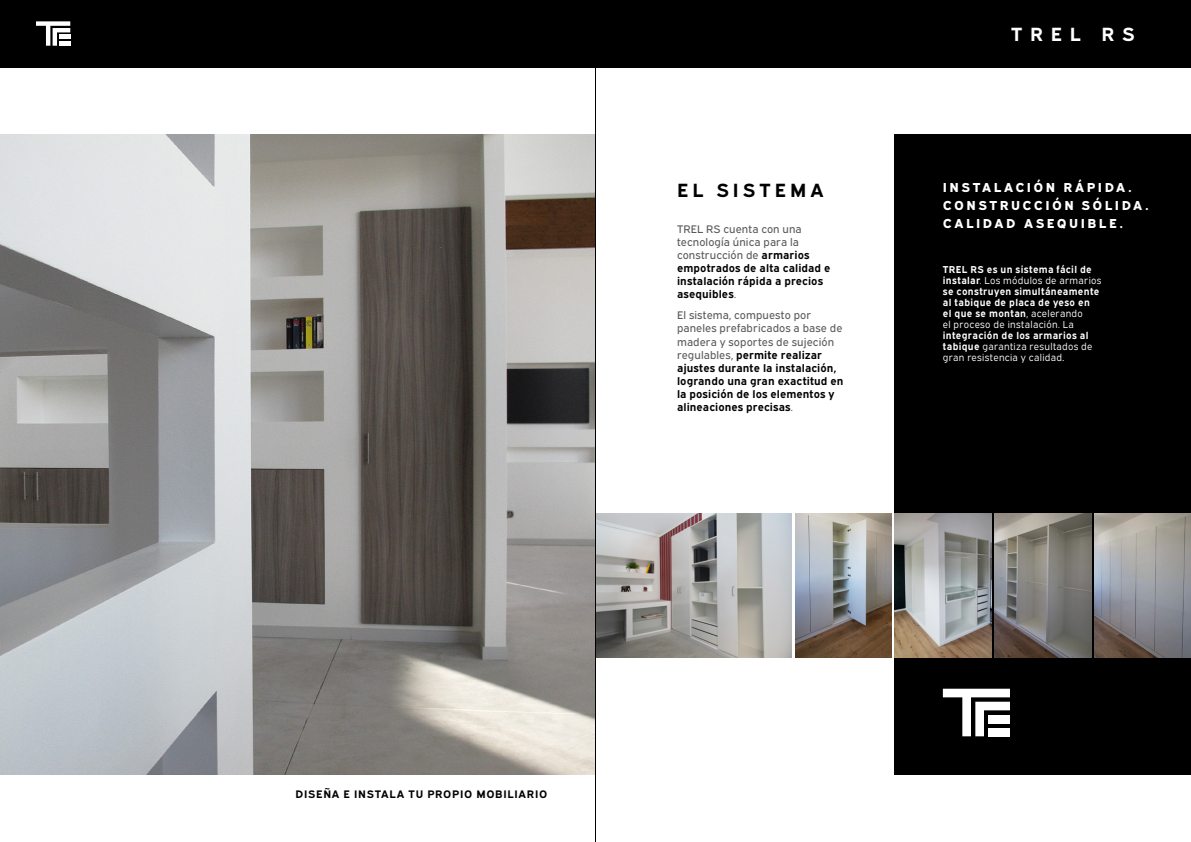
<style>
.page{position:relative;width:1191px;height:842px;background:#fff}
.page>*{position:absolute;margin:0;border:0;box-sizing:border-box;transform-origin:0 0}
.t1{font:700 19.2px "Expressway Rg";letter-spacing:.21em;color:#000}
.t2{font:700 19.2px "Expressway Rg";letter-spacing:.41em;color:#fff}
.t3{font:13px/18px "Expressway Xb";letter-spacing:.19em;color:#fff}
.t4{font:700 11px/13px "Expressway Rg";letter-spacing:.005em;color:#000}
.t5{font:700 11px "Expressway Rg";letter-spacing:.065em;color:#000}
.t6{font:700 10px/11px "Expressway Rg";letter-spacing:.03em;color:#fff}
.t7{font:10px/11px "Expressway Bk";letter-spacing:.03em;color:#fff}
.s1{font-weight:400;color:#5a5a5a}
.s2{font-family:"Expressway Rg";font-weight:700}
.s3{font-family:"Expressway Bk";font-weight:400}
.s4{font-family:"Expressway Rg"}
</style>
<div class="page">
<div style="left:894px;top:134px;width:297px;height:641px;background:#000"></div>
<img style="left:0;top:134px;width:595px;height:641px">
<svg style="left:943px;top:689px;width:67px;height:47px"></svg>
<div style="left:988px;top:715px;width:22px;height:8px;background:#fff"></div>
<div style="left:988px;top:728px;width:22px;height:8px;background:#fff"></div>
<img style="left:596px;top:513px;width:196px;height:145px">
<div style="left:0;top:0;width:604px;height:67px;background:#000"></div>
<div style="left:590px;top:0;width:601px;height:67px;background:#000"></div>
<svg style="left:36px;top:21px;width:34px;height:25px"></svg>
<hr style="left:59px;top:35px;width:11px;height:4px;background:#fff">
<div style="left:59px;top:41px;width:11px;height:5px;background:#fff"></div>
<img style="left:795px;top:513px;width:96px;height:145px">
<img style="left:894px;top:513px;width:97px;height:145px">
<img style="left:994px;top:513px;width:97px;height:145px">
<img style="left:1094px;top:513px;width:97px;height:145px">
<hr style="left:595px;top:0;width:1px;height:842px;background:#000">
<h1 class="t1" style="left:677px;top:175px;width:148px">EL SISTEMA</h1>
<p class="t4" style="left:677px;top:221px;width:155px"><span class="s1">TREL RS cuenta con una tecnología única para la construcción de</span> armarios empotrados de alta calidad e instalación rápida a precios asequibles<span class="s1">.</span></p>
<p class="t4" style="left:677px;top:308px;width:168px"><span class="s1">El sistema, compuesto por paneles prefabricados a base de madera y soportes de sujeción regulables,</span> permite realizar ajustes durante la instalación, logrando una gran exactitud en la posición de los elementos y alineaciones precisas<span class="s1">.</span></p>
<h1 class="t2" style="left:1011px;top:19px;width:125px">TREL RS</h1>
<p class="t3" style="left:943px;top:177px;width:207px">INSTALACIÓN RÁPIDA.<br>CONSTRUCCIÓN SÓLIDA.<br>CALIDAD ASEQUIBLE.</p>
<p class="t6" style="left:943px;top:263px;width:150px">TREL RS es un sistema fácil de</p>
<p class="t7" style="left:943px;top:274px;width:160px"><span class="s2">instalar</span>. Los módulos de armarios</p>
<p class="t6" style="left:943px;top:285px;width:158px">se construyen simultáneamente al tabique de placa de yeso en el que se montan<span class="s3">, acelerando</span></p>
<p class="t7" style="left:943px;top:318px;width:133px">el proceso de instalación. La</p>
<p class="t6" style="left:943px;top:329px;width:147px">integración de los armarios al</p>
<p class="t7" style="left:943px;top:340px;width:151px"><span class="s2">tabique</span> garantiza resultados de gran resistencia y calidad<span class="s4">.</span></p>
<p class="t5" style="left:296px;top:786px;width:253px">DISEÑA E INSTALA TU PROPIO MOBILIARIO</p>
</div>
